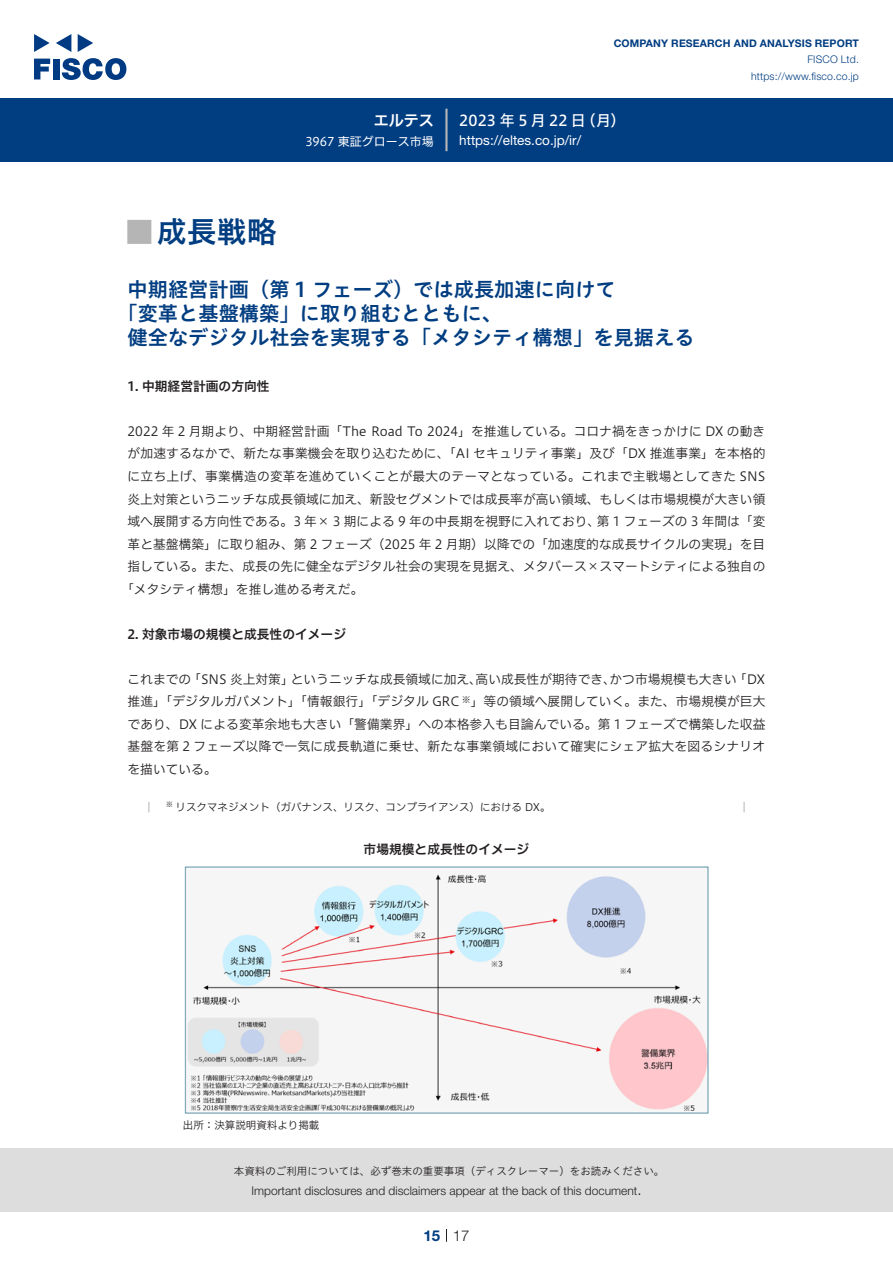
<style>
.page{position:relative;width:893px;height:1263px;background:#fff}
.page>*{position:absolute;margin:0;border:0;box-sizing:border-box;transform-origin:0 0}
.t1{font:30px "Hiragino UD Sans Std N W6";color:#003d81}
.t2{font:24px "Hiragino UD Sans Std N W6";color:#b5b5b6}
.t3{font:20.25px "Hiragino UD Sans Std W6";color:#003d81}
.t4{font:15px "Hiragino UD Sans F Std N W5";letter-spacing:.21em;color:#fff}
.t5{font:15px "Hiragino UD Sans F Std N W6";color:#fff}
.t6{font:300 15px "Helvetica Neue LT Std";color:#231f20}
.t7{font:700 15px "Helvetica Neue LT Std";color:#003d81}
.t8{font:13.5px "Helvetica Neue LT Std";color:#fff}
.t9{font:12.75px/22.5px "Hiragino UD Sans F Std N W3";letter-spacing:.005em;color:#231f20;text-align:right}
.t10{font:12.75px "Hiragino UD Sans F Std N W6";color:#231f20}
.t11{font:300 12px "Helvetica Neue LT Std";color:#231f20}
.t12{font:12px "Hiragino UD Sans F Std N W4";color:#fff}
.t13{font:10.5px "Hiragino UD Sans F Std N W3";color:#231f20}
.t14{font:10.5px "Hiragino UD Sans Std W3";color:#231f20}
.t15{font:700 10.5px "Helvetica Neue LT Std";letter-spacing:.015em;color:#003d81}
.t16{font:300 10.5px/16.5px "Helvetica Neue LT Std";letter-spacing:.015em;color:#003d81;text-align:right}
.t17{font:8.85px "Hiragino UD Sans F Std N W3";color:#231f20}
.t18{font:7.35px "Hiragino UD Sans F Std N W3";color:#231f20}
.s1{font-size:12.75px}
</style>
<div class="page">
<div style="left:0;top:1148px;width:893px;height:64px;background:#ddd"></div>
<svg style="left:34px;top:59px;width:16px;height:20px"></svg>
<div style="left:53px;top:59px;width:6px;height:20px;background:#003a83"></div>
<svg style="left:62px;top:58px;width:64px;height:22px"></svg>
<svg style="left:34px;top:34px;width:16px;height:18px"></svg>
<svg style="left:78px;top:34px;width:15px;height:18px"></svg>
<svg style="left:56px;top:34px;width:15px;height:18px"></svg>
<div style="left:0;top:98px;width:893px;height:64px;background:#003d81"></div>
<hr style="left:445px;top:109px;width:3px;height:42px;background:#b5b5b6">
<svg style="left:446px;top:1229px;width:1px;height:13px"></svg>
<svg style="left:148px;top:802px;width:2px;height:10px"></svg>
<svg style="left:743px;top:802px;width:2px;height:10px"></svg>
<img style="left:184px;top:866px;width:525px;height:248px">
<p class="t5" style="left:374px;top:109px;width:62px">エルテス</p>
<p class="t12" style="left:305px;top:132px;width:130px">3967 東証グロース市場</p>
<p class="t15" style="left:614px;top:37px;width:247px">COMPANY RESEARCH AND ANALYSIS REPORT</p>
<p class="t16" style="left:751px;top:51px;width:109px">FISCO Ltd. https://www.fisco.co j p.</p>
<p class="t4" style="left:581px;top:109px;width:46px">（月(</p>
<p class="t4" style="left:459px;top:109px;width:128px">2023年5月22日</p>
<p class="t8" style="left:459px;top:132px;width:123px">https://eltes. c o j p. /i r/</p>
<h1 class="t1" style="left:157px;top:209px;width:121px">成長戦略</h1>
<h2 class="t2" style="left:128px;top:213px;width:25px">█</h2>
<h3 class="t3" style="left:128px;top:274px;width:490px">中期経営計画（第 1 フェーズ）では成長加速に向けて</h3>
<h3 class="t3" style="left:117px;top:298px;width:386px">「変革と基盤構築」に取り組むとともに、</h3>
<h3 class="t3" style="left:128px;top:322px;width:568px">健全なデジタル社会を実現する「メタシティ構想」を見据える</h3>
<p class="t10" style="left:128px;top:376px;width:144px">1. 中期経営計画の方向性</p>
<p class="t9" style="left:128px;top:419px;width:639px">2022 年 2 月期より、中期経営計画「The Road To 2024」を推進している。コロナ禍をきっかけに DX の動きが加速するなかで、新たな事業機会を取り込むために、「AI セキュリティ事業」及び「DX 推進事業」を本格的に立ち上げ、事業構造の変革を進めていくことが最大のテーマとなっている。これまで主戦場としてきた SNS炎上対策というニッチな成長領域に加え、新設セグメントでは成長率が高い領域、もしくは市場規模が大きい領第 1 フェーズの 3 年間は「変</p>
<p class="t9" style="left:128px;top:509px;width:474px">域へ展開する方向性である。3 年× 3 期による 9 年の中長期を視野に入れており、</p>
<p class="t9" style="left:128px;top:532px;width:639px">革と基盤構築」に取り組み、第 2 フェーズ（2025 年 2 月期）以降での「加速度的な成長サイクルの実現」を目</p>
<p class="t9" style="left:128px;top:554px;width:639px">指している。また、成長の先に健全なデジタル社会の実現を見据え、メタバース×スマートシティによる独自の</p>
<p class="t9" style="left:121px;top:577px;width:244px">「メタシティ構想」を推し進める考えだ。</p>
<p class="t10" style="left:128px;top:624px;width:220px">2. 対象市場の規模と成長性のイメージ</p>
<p class="t9" style="left:734px;top:667px;width:33px">「DX</p>
<p class="t9" style="left:476px;top:667px;width:142px">高い成長性が期待でき、</p>
<p class="t9" style="left:188px;top:667px;width:107px">「SNS 炎上対策」</p>
<p class="t9" style="left:291px;top:667px;width:193px">というニッチな成長領域に加え、</p>
<p class="t9" style="left:609px;top:667px;width:129px">かつ市場規模も大きい</p>
<p class="t9" style="left:128px;top:667px;width:65px">これまでの</p>
<p class="t9" style="left:128px;top:689px;width:639px;text-align:left">推進」「デジタルガバメント」「情報銀行」「デジタル GRC<br>であり、DX による変革余地も大きい「警備業界」への本格参入も目論んでいる。第 1 フェーズで構築した収益基盤を第 2 フェーズ以降で一気に成長軌道に乗せ、新たな事業領域において確実にシェア拡大を図るシナリオを描いている。</p>
<p class="t13" style="left:176px;top:799px;width:377px">リスクマネジメント（ガバナンス、リスク、コンプライアンス）における DX。</p>
<p class="t9" style="left:483px;top:689px;width:283px">等の領域へ展開していく。また、市場規模が巨大</p>
<p class="t17" style="left:462px;top:693px;width:23px">※<span class="s1">」</span></p>
<p class="t18" style="left:166px;top:798px;width:9px">※</p>
<p class="t10" style="left:364px;top:840px;width:167px">市場規模と成長性のイメージ</p>
<p class="t13" style="left:183px;top:1117px;width:138px">出所：決算説明資料より掲載</p>
<p class="t14" style="left:234px;top:1163px;width:432px">本資料のご利用については、必ず巻末の重要事項（ディスクレーマー）をお読みください。</p>
<p class="t6" style="left:637px;top:1180px;width:6px">.</p>
<p class="t11" style="left:251px;top:1183px;width:387px">Important disclosures and disclaimers appear at the back of this document</p>
<p class="t7" style="left:423px;top:1226px;width:18px">15</p>
<p class="t6" style="left:453px;top:1226px;width:18px">17</p>
</div>
